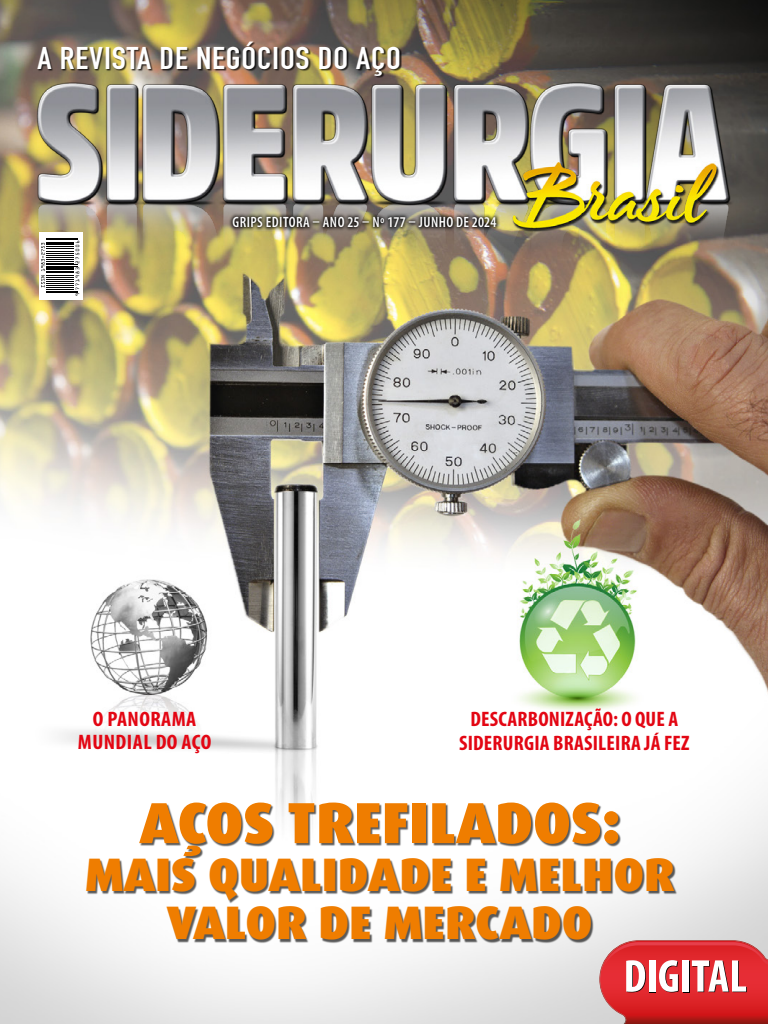
<style>
.page{position:relative;width:768px;height:1024px;background:#fff}
.page>*{position:absolute;margin:0;border:0;box-sizing:border-box;transform-origin:0 0}
.t1{font:900 58px "Dax Pro";color:#ef7d00}
.t2{font:900 47px/48px "Dax Pro";color:#ef7d00;text-align:center}
.t3{font:700 31px "DIN Condensed";letter-spacing:.025em;color:#fff;scale:1.12 1}
.t4{font:700 condensed 21px/24px "Myriad Pro";letter-spacing:.01em;color:#e30613;text-align:center}
.t5{font:700 condensed 21px/23px "Myriad Pro";letter-spacing:.01em;color:#e30613;text-align:center;scale:1.05 1}
.t6{font:600 condensed 15px "Myriad Pro";letter-spacing:.03em;color:#fff}
</style>
<div class="page">
<img style="left:0;top:262px;width:768px;height:762px">
<div style="left:87px;top:803px;width:591px;height:140px;background:#000;opacity:.65"></div>
<img style="left:0;top:0;width:768px;height:262px">
<img style="left:229px;top:213px;width:272px;height:19px">
<div style="left:37px;top:41px;width:365px;height:37px;background:#000;opacity:.75"></div>
<div style="left:40px;top:232px;width:43px;height:68px;background:#fff"></div>
<hr style="left:46px;top:239px;width:32px;height:1px;background:#000">
<hr style="left:46px;top:238px;width:32px;height:1px;background:#000">
<svg style="left:41px;top:241px;width:38px;height:55px"></svg>
<svg style="left:599px;top:940px;width:169px;height:84px;background:#d95154"></svg>
<h3 class="t3" style="left:38px;top:37px;width:326px">A REVISTA DE NEGÓCIOS DO AÇO</h3>
<p class="t6" style="left:233px;top:214px;width:265px">GRIPS EDITORA – ANO 25 – Nº 177 – JUNHO DE 2024</p>
<p class="t5" style="left:78px;top:708px;width:129px">O PANORAMA<br>MUNDIAL DO AÇO</p>
<p class="t4" style="left:459px;top:708px;width:232px">DESCARBONIZAÇÃO: O QUE A<br>SIDERURGIA BRASILEIRA JÁ FEZ</p>
<h1 class="t1" style="left:140px;top:785px;width:482px">AÇOS TREFILADOS:</h1>
<h2 class="t2" style="left:85px;top:851px;width:591px">MAIS QUALIDADE E MELHOR<br>VALOR DE MERCADO</h2>
</div>
